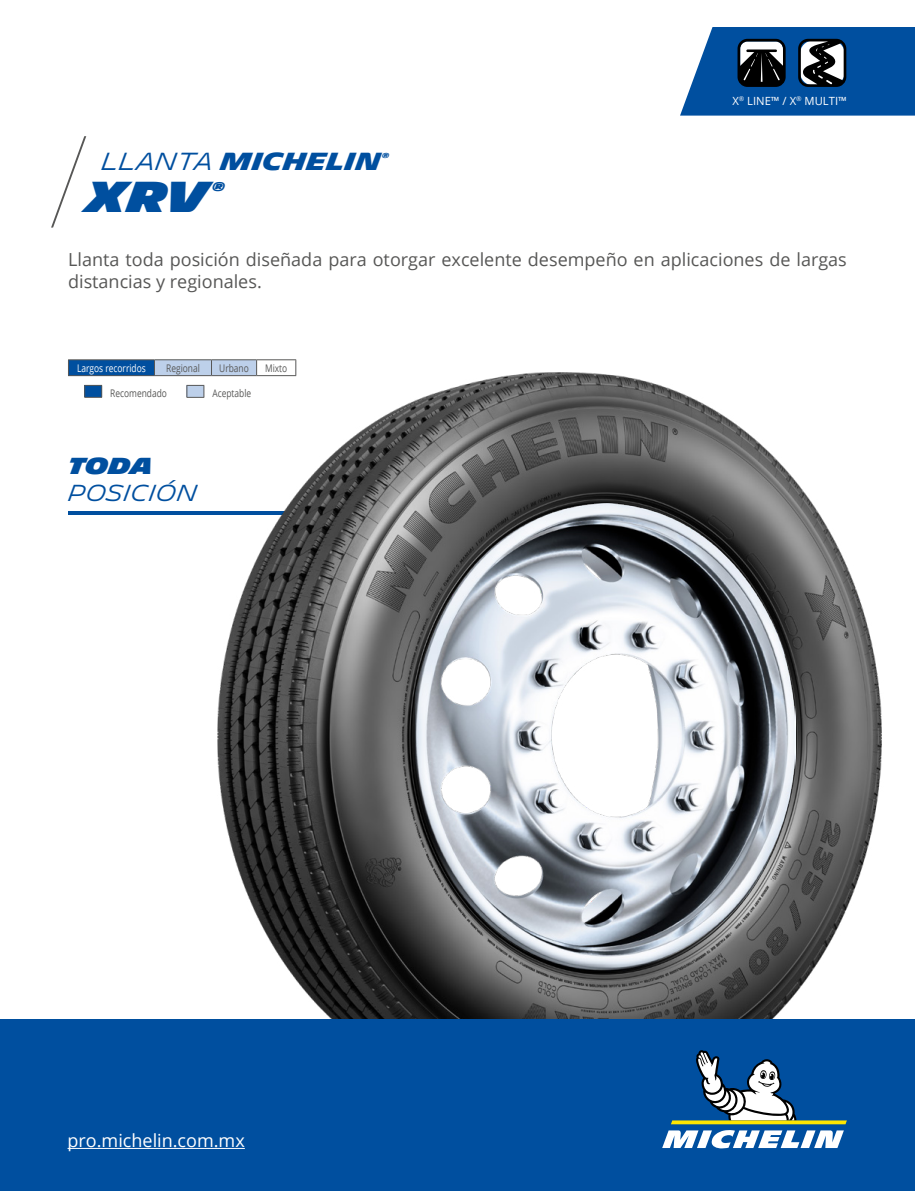
<style>
.page{position:relative;width:915px;height:1191px;background:#fff}
.page>*{position:absolute;margin:0;border:0;box-sizing:border-box;transform-origin:0 0}
.t1{font:900 42px "Michelin";color:#004f9f}
.t2{font:700 24px "Michelin";color:#004f9f}
.t3{font:300 22.5px "Michelin";color:#004f9f}
.t4{font:900 22.5px "Michelin";color:#004f9f}
.t5{font:18px/21.6px "Open Sans";color:#575756}
.t6{font:18px "Open Sans";color:#fff}
.t7{font:900 12.3px "Michelin";color:#004f9f}
.t8{font:11.25px "Open Sans";color:#fff}
.t9{font:10.5px "Open Sans";color:#575756;scale:.8 1}
.t10{font:10.5px "Open Sans";color:#fff;scale:.8 1}
.t11{font:700 7.05px "Michelin";color:#004f9f}
.s1{font-weight:300}
</style>
<div class="page">
<svg style="left:51px;top:136px;width:35px;height:91px"></svg>
<hr style="left:68px;top:512px;width:413px;height:2px;background:#004f9f">
<img style="left:171px;top:368px;width:711px;height:651px">
<svg style="left:680px;top:27px;width:234px;height:89px;background:#255d96"></svg>
<img style="left:415px;top:503px;width:380px;height:469px">
<div style="left:0;top:1019px;width:914px;height:172px;background:#004f9f"></div>
<svg style="left:662px;top:1050px;width:184px;height:98px"></svg>
<hr style="left:68px;top:1148px;width:177px;height:1px;background:#fff">
<div style="left:68px;top:360px;width:86px;height:15px;background:#004f9f"></div>
<hr style="left:68px;top:359px;width:86px;height:1px;background:#575756">
<svg style="left:68px;top:360px;width:1px;height:15px"></svg>
<hr style="left:154px;top:359px;width:57px;height:1px;background:#575756">
<hr style="left:211px;top:359px;width:45px;height:1px;background:#575756">
<hr style="left:256px;top:359px;width:40px;height:1px;background:#575756">
<svg style="left:154px;top:360px;width:103px;height:15px;background:#b8cae2"></svg>
<svg style="left:295px;top:360px;width:1px;height:15px"></svg>
<hr style="left:68px;top:375px;width:86px;height:1px;background:#575756">
<hr style="left:154px;top:375px;width:57px;height:1px;background:#575756">
<hr style="left:211px;top:375px;width:45px;height:1px;background:#575756">
<hr style="left:256px;top:375px;width:40px;height:1px;background:#575756">
<svg style="left:84px;top:385px;width:18px;height:13px"></svg>
<svg style="left:186px;top:385px;width:18px;height:13px"></svg>
<h2 class="t2" style="left:101px;top:147px;width:281px"><span class="s1">LLANTA</span> MICHELIN</h2>
<p class="t11" style="left:382px;top:152px;width:9px">®</p>
<h1 class="t1" style="left:86px;top:172px;width:124px">XRV</h1>
<p class="t7" style="left:212px;top:180px;width:14px">®</p>
<p class="t8" style="left:732px;top:93px;width:116px">X<sup>®</sup> LINE™ / X<sup>®</sup> MULTI™</p>
<p class="t5" style="left:68px;top:248px;width:780px">Llanta toda posición diseñada para otorgar excelente desempeño en aplicaciones de largas distancias y regionales.</p>
<p class="t10" style="left:77px;top:361px;width:87px">Largos recorridos</p>
<p class="t9" style="left:166px;top:361px;width:44px">Regional</p>
<p class="t9" style="left:219px;top:361px;width:38px">Urbano</p>
<p class="t9" style="left:265px;top:361px;width:29px">Mixto</p>
<p class="t9" style="left:110px;top:386px;width:72px">Recomendado</p>
<p class="t9" style="left:212px;top:386px;width:50px">Aceptable</p>
<p class="t4" style="left:68px;top:453px;width:87px">toda</p>
<p class="t3" style="left:68px;top:480px;width:132px">POSICIÓN</p>
<p class="t6" style="left:68px;top:1128px;width:179px">pro.michelin.com.mx</p>
</div>
